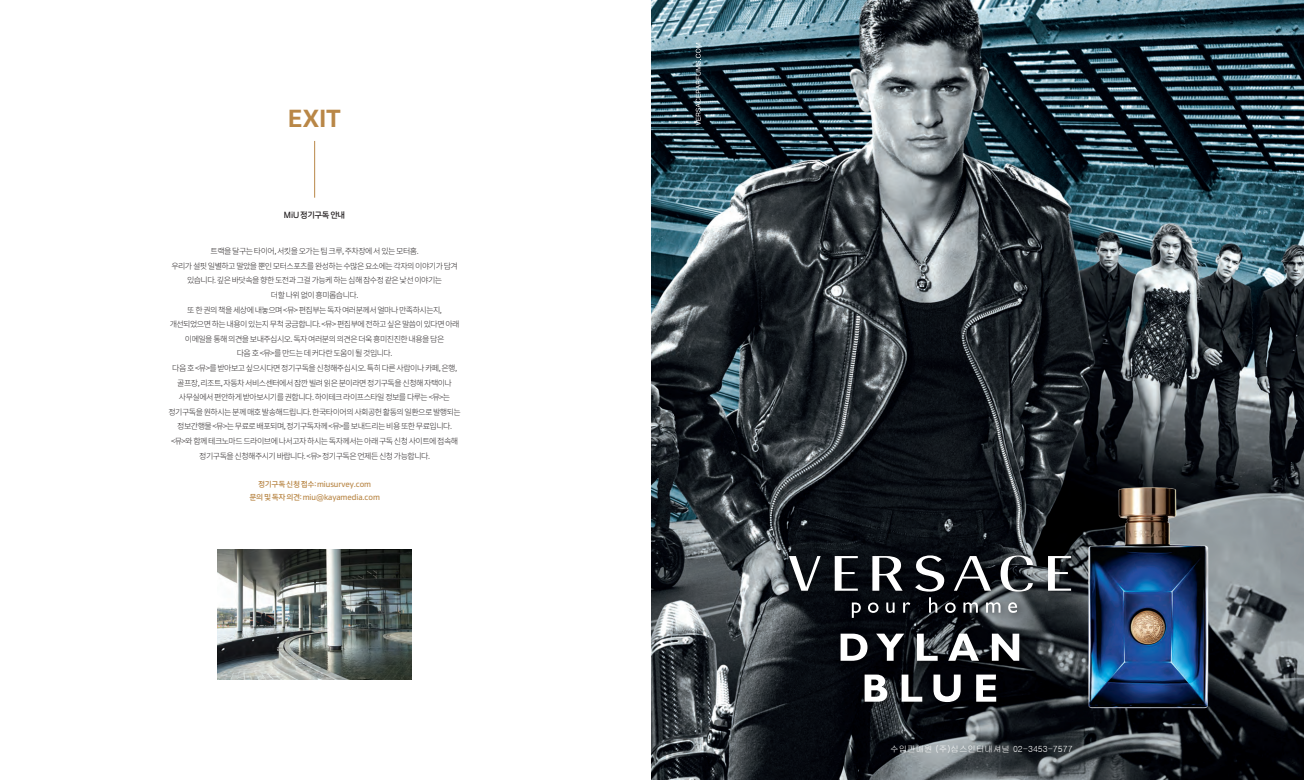
<style>
.page{position:relative;width:1304px;height:780px;background:#fff}
.page>*{position:absolute;margin:0;border:0;box-sizing:border-box;transform-origin:0 0}
.Miu-영문_제목{font:600 23px "Hankook";color:#b98747}
.t1{font:8.5px "Malgun Gothic";color:#fff}
.Miu-중제{font:8.3px "Hankook KR Regular";letter-spacing:-.055em;color:#231f20}
.Miu-본문{font:300 8px/14.6px "Noto Sans CJ Kkr";letter-spacing:-.07em;color:#231f20;text-align:center}
.Miu-중제-2{font:7.7px "Hankook KR Regular";letter-spacing:-.005em;color:#b98747}
</style>
<div class="page">
<hr style="left:314px;top:141px;width:1px;height:57px;background:#b98747">
<img style="left:218px;top:549px;width:194px;height:130px">
<svg style="left:652px;top:0;width:652px;height:780px;background:#39444c"></svg>
<p class="Miu-영문_제목" style="left:288px;top:100px;width:54px">EXIT</p>
<p class="Miu-중제" style="left:284px;top:211px;width:63px">MiU 정기구독 안내</p>
<p class="Miu-본문" style="left:211px;top:244px;width:210px">트랙을 달구는 타이어, 서킷을 오가는 팀 크루, 주차장에 서 있는 모터홈.</p>
<p class="Miu-본문" style="left:171px;top:259px;width:288px">우리가 설핏 일별하고 말았을 뿐인 모터스포츠를 완성하는 수많은 요소에는 각자의 이야기가 담겨 있습니다. 깊은 바닷속을 향한 도전과 그걸 가능케 하는 심해 잠수정 같은 낯선 이야기는</p>
<p class="Miu-본문" style="left:271px;top:288px;width:89px">더할 나위 없이 흥미롭습니다.</p>
<p class="Miu-본문" style="left:187px;top:302px;width:256px">또 한 권의 책을 세상에 내놓으며 &lt;뮤&gt; 편집부는 독자 여러분께서 얼마나 만족하시는지,</p>
<p class="Miu-본문" style="left:170px;top:317px;width:291px">개선되었으면 하는 내용이 있는지 무척 궁금합니다. &lt;뮤&gt; 편집부에 전하고 싶은 말씀이 있다면 아래 이메일을 통해 의견을 보내주십시오. 독자 여러분의 의견은 더욱 흥미진진한 내용을 담은</p>
<p class="Miu-본문" style="left:237px;top:346px;width:157px">다음 호 &lt;뮤&gt;를 만드는 데 커다란 도움이 될 것입니다.</p>
<p class="Miu-본문" style="left:168px;top:361px;width:294px">다음 호 &lt;뮤&gt;를 받아보고 싶으시다면 정기구독을 신청해주십시오. 특히 다른 사람이나 카페, 은행, 골프장, 리조트, 자동차 서비스센터에서 잠깐 빌려 읽은 분이라면 정기구독을 신청해 자택이나 사무실에서 편안하게 받아보시기를 권합니다. 하이테크 라이프스타일 정보를 다루는 &lt;뮤&gt;는 정기구독을 원하시는 분께 매호 발송해드립니다. 한국타이어의 사회공헌 활동의 일환으로 발행되는 정보간행물 &lt;뮤&gt;는 무료로 배포되며, 정기구독자께 &lt;뮤&gt;를 보내드리는 비용 또한 무료입니다.</p>
<p class="Miu-본문" style="left:171px;top:434px;width:289px">&lt;뮤&gt;와 함께 테크노마드 드라이브에 나서고자 하시는 독자께서는 아래 구독 신청 사이트에 접속해 정기구독을 신청해주시기 바랍니다. &lt;뮤&gt; 정기구독은 언제든 신청 가능합니다.</p>
<p class="Miu-중제-2" style="left:258px;top:479px;width:114px">정기구독 신청 접수: miusurvey.com</p>
<p class="Miu-중제-2" style="left:249px;top:492px;width:132px">문의 및 독자 의견: miu@kayamedia.com</p>
<p class="t1" style="left:890px;top:744px;width:184px">수입판매원 (주)심스인터내셔널 02-3453-7577</p>
</div>
